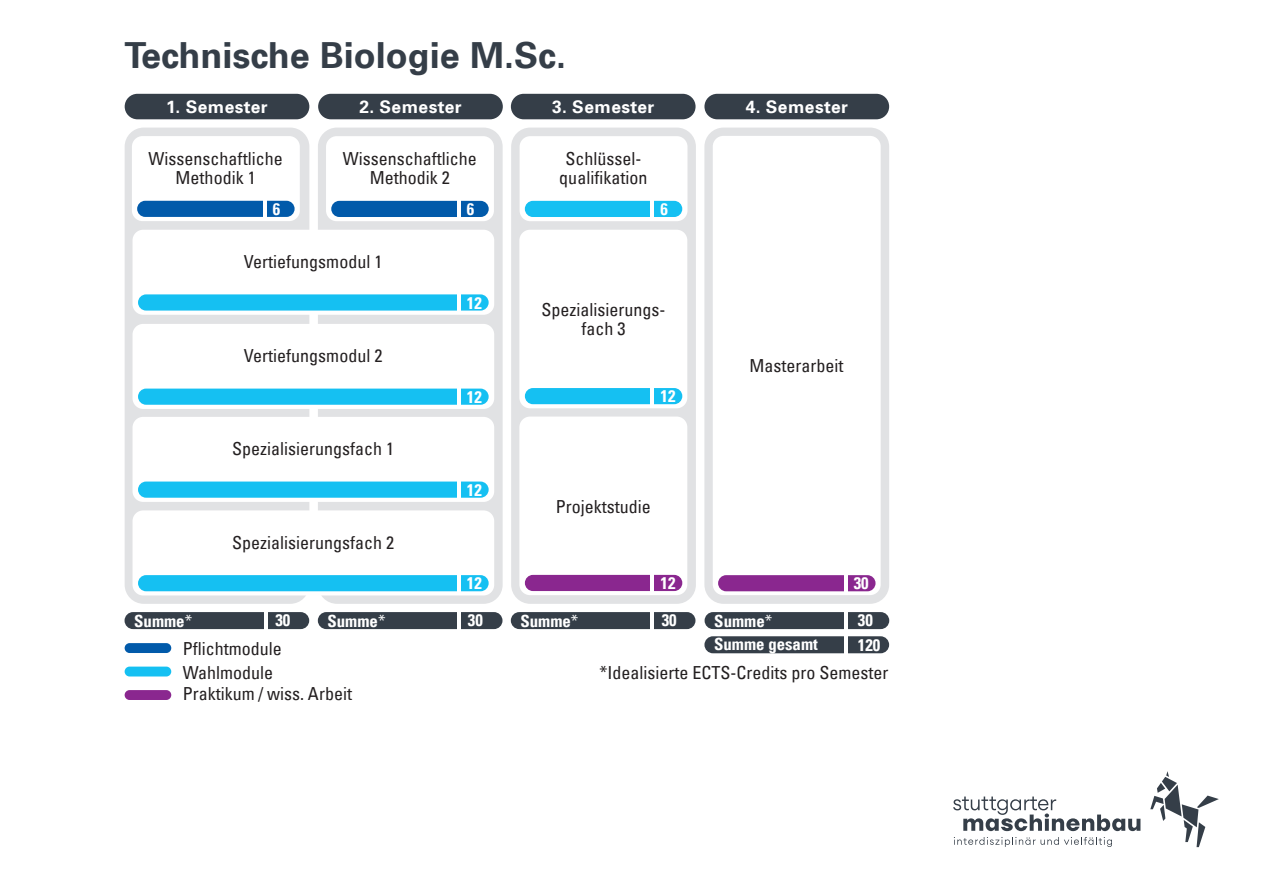
<style>
.page{position:relative;width:1268px;height:893px;background:#fff}
.page>*{position:absolute;margin:0;border:0;box-sizing:border-box;transform-origin:0 0}
.t1{font:36px "Universfor Uni S65 Bd";color:#353e48}
.t2{font:condensed 18px/18.6px "Univers Com 57";color:#231f20;text-align:center}
.t3{font:17.4px "Universfor Uni S65 Bd";letter-spacing:.025em;color:#fff}
.t4{font:16.8px "Univers Com 67 Bold Cond";color:#fff}
.s1{font-family:"Univers Com 57";font-stretch:condensed}
</style>
<div class="page">
<div style="left:125px;top:128px;width:184px;height:476px;background:#e1e2e4;border-radius:19px"></div>
<div style="left:318px;top:128px;width:184px;height:476px;background:#e1e2e4;border-radius:19px"></div>
<div style="left:511px;top:128px;width:184px;height:476px;background:#e1e2e4;border-radius:19px"></div>
<div style="left:704px;top:128px;width:185px;height:476px;background:#e1e2e4;border-radius:19px"></div>
<div style="left:132px;top:230px;width:362px;height:85px;background:#fff;border-radius:11px"></div>
<div style="left:138px;top:294px;width:350px;height:17px;background:#15c0f2;border-radius:8px"></div>
<hr style="left:457px;top:294px;width:3px;height:17px;background:#fff">
<div style="left:132px;top:324px;width:362px;height:85px;background:#fff;border-radius:11px"></div>
<div style="left:138px;top:389px;width:350px;height:16px;background:#15c0f2;border-radius:8px"></div>
<hr style="left:457px;top:388px;width:3px;height:17px;background:#fff">
<div style="left:132px;top:417px;width:362px;height:85px;background:#fff;border-radius:11px"></div>
<div style="left:138px;top:482px;width:350px;height:16px;background:#15c0f2;border-radius:8px"></div>
<hr style="left:457px;top:481px;width:3px;height:17px;background:#fff">
<div style="left:132px;top:510px;width:362px;height:85px;background:#fff;border-radius:11px"></div>
<div style="left:138px;top:575px;width:350px;height:16px;background:#15c0f2;border-radius:8px"></div>
<hr style="left:457px;top:574px;width:3px;height:18px;background:#fff">
<div style="left:132px;top:136px;width:168px;height:85px;background:#fff;border-radius:11px"></div>
<div style="left:137px;top:201px;width:157px;height:16px;background:#015aaa;border-radius:8px"></div>
<hr style="left:263px;top:200px;width:3px;height:18px;background:#fff">
<div style="left:326px;top:136px;width:168px;height:85px;background:#fff;border-radius:11px"></div>
<div style="left:331px;top:201px;width:157px;height:16px;background:#015aaa;border-radius:8px"></div>
<hr style="left:457px;top:200px;width:3px;height:18px;background:#fff">
<div style="left:519px;top:136px;width:168px;height:85px;background:#fff;border-radius:11px"></div>
<div style="left:524px;top:201px;width:158px;height:16px;background:#15c0f2;border-radius:8px"></div>
<hr style="left:650px;top:200px;width:4px;height:18px;background:#fff">
<div style="left:712px;top:136px;width:168px;height:459px;background:#fff;border-radius:11px"></div>
<div style="left:718px;top:575px;width:157px;height:16px;background:#8a278f;border-radius:8px"></div>
<svg style="left:843px;top:575px;width:4px;height:17px"></svg>
<div style="left:519px;top:230px;width:168px;height:178px;background:#fff;border-radius:11px"></div>
<div style="left:525px;top:388px;width:157px;height:16px;background:#15c0f2;border-radius:8px"></div>
<hr style="left:650px;top:387px;width:4px;height:18px;background:#fff">
<div style="left:519px;top:417px;width:168px;height:178px;background:#fff;border-radius:11px"></div>
<div style="left:525px;top:575px;width:157px;height:16px;background:#8a278f;border-radius:8px"></div>
<hr style="left:650px;top:574px;width:4px;height:18px;background:#fff">
<div style="left:125px;top:643px;width:46px;height:10px;background:#015aaa;border-radius:5px"></div>
<div style="left:125px;top:667px;width:46px;height:9px;background:#15c0f2;border-radius:5px"></div>
<div style="left:125px;top:690px;width:46px;height:10px;background:#8a278f;border-radius:5px"></div>
<div style="left:124px;top:612px;width:185px;height:17px;background:#353e48;border-radius:9px"></div>
<hr style="left:264px;top:611px;width:4px;height:20px;background:#fff">
<div style="left:318px;top:612px;width:184px;height:17px;background:#353e48;border-radius:9px"></div>
<hr style="left:457px;top:611px;width:4px;height:20px;background:#fff">
<div style="left:510px;top:612px;width:185px;height:17px;background:#353e48;border-radius:9px"></div>
<hr style="left:650px;top:611px;width:4px;height:20px;background:#fff">
<div style="left:704px;top:612px;width:185px;height:17px;background:#353e48;border-radius:9px"></div>
<svg style="left:843px;top:612px;width:4px;height:18px"></svg>
<div style="left:704px;top:636px;width:185px;height:17px;background:#353e48;border-radius:9px"></div>
<svg style="left:843px;top:636px;width:4px;height:18px"></svg>
<div style="left:125px;top:94px;width:184px;height:25px;background:#353e48;border-radius:13px"></div>
<div style="left:318px;top:94px;width:184px;height:25px;background:#353e48;border-radius:13px"></div>
<div style="left:511px;top:94px;width:184px;height:25px;background:#353e48;border-radius:13px"></div>
<div style="left:704px;top:94px;width:185px;height:25px;background:#353e48;border-radius:13px"></div>
<svg style="left:953px;top:796px;width:187px;height:35px"></svg>
<svg style="left:953px;top:837px;width:158px;height:10px"></svg>
<svg style="left:1150px;top:771px;width:68px;height:76px"></svg>
<h1 class="t1" style="left:124px;top:30px;width:443px">Technische Biologie M.Sc.</h1>
<p class="t3" style="left:166px;top:94px;width:103px">1. Semester</p>
<p class="t3" style="left:359px;top:94px;width:104px">2. Semester</p>
<p class="t3" style="left:552px;top:94px;width:104px">3. Semester</p>
<p class="t3" style="left:745px;top:94px;width:104px">4. Semester</p>
<p class="t2" style="left:149px;top:149px;width:135px">Wissenschaftliche<br>Methodik 1</p>
<p class="t4" style="left:273px;top:199px;width:9px">6</p>
<p class="t2" style="left:343px;top:149px;width:135px">Wissenschaftliche<br>Methodik 2</p>
<p class="t4" style="left:467px;top:199px;width:9px">6</p>
<p class="t2" style="left:244px;top:252px;width:140px">Vertiefungsmodul 1</p>
<p class="t2" style="left:244px;top:346px;width:140px">Vertiefungsmodul 2</p>
<p class="t2" style="left:232px;top:439px;width:163px">Spezialisierungsfach 1</p>
<p class="t2" style="left:232px;top:533px;width:163px">Spezialisierungsfach 2</p>
<p class="t4" style="left:467px;top:292px;width:16px">12</p>
<p class="t4" style="left:467px;top:387px;width:16px">12</p>
<p class="t4" style="left:467px;top:480px;width:16px">12</p>
<p class="t4" style="left:467px;top:573px;width:16px">12</p>
<p class="t2" style="left:559px;top:149px;width:90px">Schlüssel&shy;qualifikation</p>
<p class="t4" style="left:660px;top:199px;width:9px">6</p>
<p class="t2" style="left:541px;top:300px;width:125px">Spezialisierungs&shy;fach 3</p>
<p class="t4" style="left:660px;top:386px;width:16px">12</p>
<p class="t2" style="left:555px;top:497px;width:97px">Projektstudie</p>
<p class="t4" style="left:660px;top:573px;width:16px">12</p>
<p class="t2" style="left:749px;top:356px;width:95px">Masterarbeit</p>
<p class="t4" style="left:853px;top:573px;width:16px">30</p>
<p class="t4" style="left:134px;top:610px;width:59px">Summe<span class="s1">*</span></p>
<p class="t4" style="left:275px;top:610px;width:16px">30</p>
<p class="t4" style="left:327px;top:610px;width:59px">Summe<span class="s1">*</span></p>
<p class="t4" style="left:468px;top:610px;width:16px">30</p>
<p class="t4" style="left:520px;top:610px;width:59px">Summe<span class="s1">*</span></p>
<p class="t4" style="left:661px;top:610px;width:16px">30</p>
<p class="t4" style="left:714px;top:610px;width:59px">Summe<span class="s1">*</span></p>
<p class="t4" style="left:857px;top:610px;width:16px">30</p>
<p class="t4" style="left:714px;top:634px;width:105px">Summe gesamt</p>
<p class="t4" style="left:857px;top:634px;width:24px">120</p>
<p class="t2" style="left:183px;top:636px;width:101px;line-height:24px;text-align:left">Pflichtmodule<br>Wahlmodule</p>
<p class="t2" style="left:599px;top:663px;width:290px">*Idealisierte ECTS-Credits pro Semester</p>
<p class="t2" style="left:183px;top:684px;width:171px">Praktikum / wiss. Arbeit</p>
</div>
